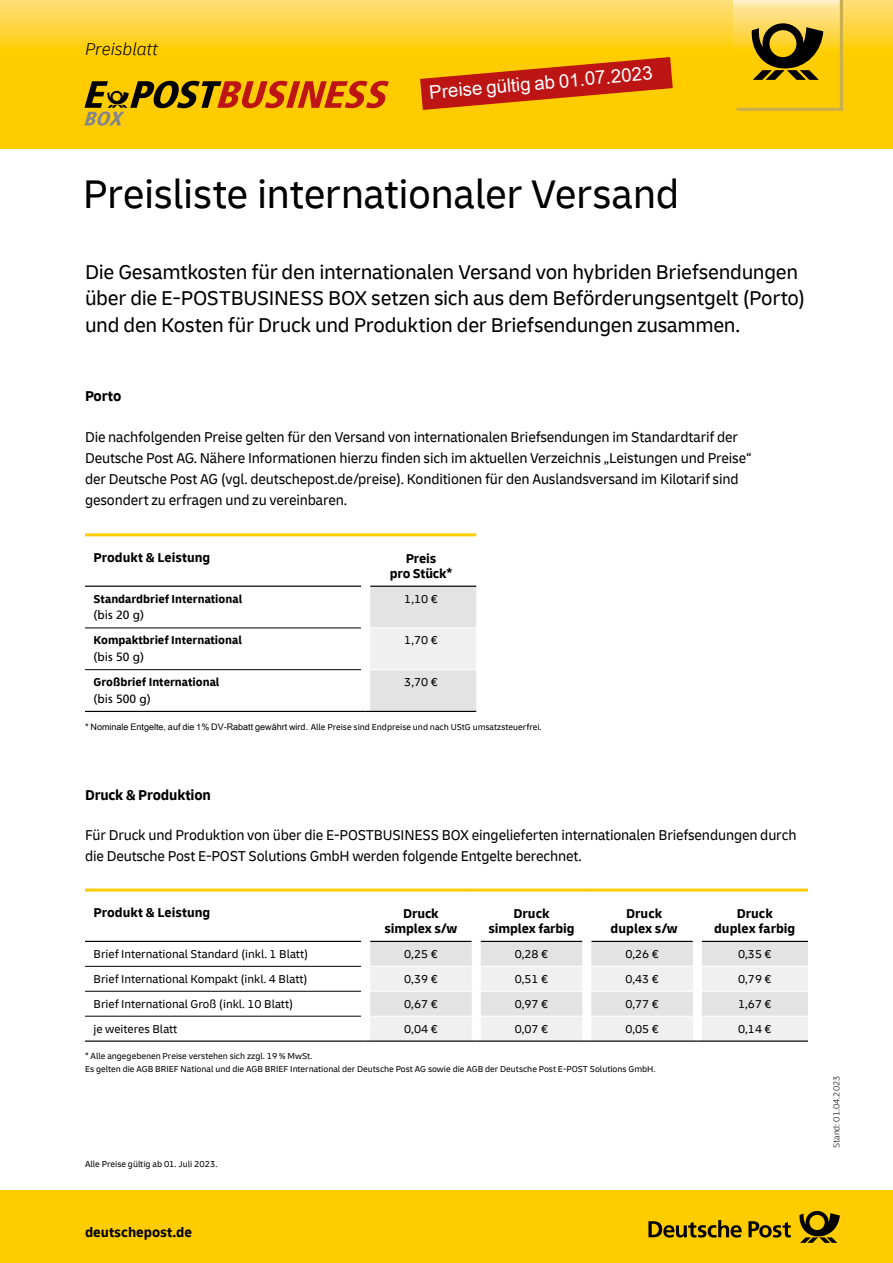
<style>
.page{position:relative;width:893px;height:1263px;background:#fff}
.page>*{position:absolute;margin:0;border:0;box-sizing:border-box;transform-origin:0 0}
.t1{font:42px "Delivery";letter-spacing:-.01em;color:#000}
.t2{font:21px/26.5px "Delivery";letter-spacing:-.015em;color:#000}
.t3{font:18.75px "Arial Unicode MS";color:#fff}
.t4{font:italic 18px "Delivery Light";color:#000}
.t5{font:15px/21.3px "Delivery";letter-spacing:-.01em;color:#000}
.t6{font:700 15px "Delivery";letter-spacing:-.01em;color:#000}
.t7{font:700 14.25px "Delivery";color:#000}
.t8{font:700 13.5px/15px "Delivery";color:#000;text-align:center}
.t9{font:12px "Delivery";color:#000}
.t10{font:700 12px "Delivery";color:#000}
.t11{font:12px "Frutiger LT Std";color:#000}
.t12{font:9px/12.6px "Delivery";color:#000}
.t13{font:300 9px "Delivery";color:#000}
.s1{font-style:inherit}
.s2{font-family:"Arial Unicode MS"}
</style>
<div class="page">
<svg style="left:0;top:0;width:893px;height:149px;background:#fed01c"></svg>
<svg style="left:733px;top:0;width:4px;height:108px"></svg>
<svg style="left:737px;top:0;width:106px;height:111px;background:#d0ad2b"></svg>
<svg style="left:84px;top:81px;width:305px;height:45px;background:#d19006"></svg>
<svg style="left:420px;top:57px;width:253px;height:53px;background:#d8600b"></svg>
<div style="left:0;top:1191px;width:893px;height:72px;background:#fc0"></div>
<svg style="left:799px;top:1211px;width:41px;height:32px"></svg>
<svg style="left:648px;top:1220px;width:94px;height:17px"></svg>
<svg style="left:748px;top:1221px;width:43px;height:16px"></svg>
<svg style="left:85px;top:942px;width:723px;height:98px"></svg>
<hr style="left:481px;top:941px;width:101px;height:1px;background:#000">
<hr style="left:702px;top:941px;width:106px;height:1px;background:#000">
<hr style="left:370px;top:941px;width:102px;height:1px;background:#000">
<hr style="left:591px;top:941px;width:102px;height:1px;background:#000">
<hr style="left:85px;top:941px;width:276px;height:1px;background:#000">
<hr style="left:85px;top:888px;width:281px;height:3px;background:#fc0">
<hr style="left:366px;top:888px;width:110px;height:3px;background:#fc0">
<hr style="left:476px;top:888px;width:111px;height:3px;background:#fc0">
<hr style="left:587px;top:888px;width:110px;height:3px;background:#fc0">
<hr style="left:697px;top:888px;width:111px;height:3px;background:#fc0">
<hr style="left:85px;top:966px;width:276px;height:1px;background:#000">
<hr style="left:85px;top:991px;width:276px;height:1px;background:#000">
<hr style="left:85px;top:1016px;width:276px;height:1px;background:#000">
<hr style="left:370px;top:966px;width:102px;height:1px;background:#fff">
<hr style="left:481px;top:966px;width:106px;height:1px;background:#fff">
<hr style="left:370px;top:991px;width:102px;height:1px;background:#fff">
<hr style="left:481px;top:991px;width:106px;height:1px;background:#fff">
<hr style="left:370px;top:1016px;width:102px;height:1px;background:#fff">
<hr style="left:481px;top:1016px;width:106px;height:1px;background:#fff">
<div style="left:361px;top:941px;width:9px;height:25px;background:#fff"></div>
<div style="left:472px;top:941px;width:9px;height:25px;background:#fff"></div>
<div style="left:582px;top:941px;width:9px;height:25px;background:#fff"></div>
<div style="left:693px;top:941px;width:9px;height:25px;background:#fff"></div>
<div style="left:361px;top:966px;width:9px;height:25px;background:#fff"></div>
<div style="left:472px;top:966px;width:9px;height:25px;background:#fff"></div>
<div style="left:582px;top:966px;width:9px;height:25px;background:#fff"></div>
<div style="left:693px;top:966px;width:9px;height:25px;background:#fff"></div>
<div style="left:361px;top:991px;width:9px;height:25px;background:#fff"></div>
<div style="left:472px;top:991px;width:9px;height:25px;background:#fff"></div>
<div style="left:582px;top:991px;width:9px;height:25px;background:#fff"></div>
<div style="left:693px;top:991px;width:9px;height:25px;background:#fff"></div>
<div style="left:361px;top:1016px;width:9px;height:16px;background:#fff"></div>
<div style="left:472px;top:1016px;width:9px;height:16px;background:#fff"></div>
<div style="left:582px;top:1016px;width:9px;height:16px;background:#fff"></div>
<div style="left:693px;top:1016px;width:9px;height:16px;background:#fff"></div>
<div style="left:361px;top:1032px;width:9px;height:8px;background:#fff"></div>
<div style="left:472px;top:1032px;width:9px;height:8px;background:#fff"></div>
<div style="left:582px;top:1032px;width:9px;height:8px;background:#fff"></div>
<div style="left:693px;top:1032px;width:9px;height:8px;background:#fff"></div>
<hr style="left:697px;top:966px;width:111px;height:1px;background:#fff">
<hr style="left:697px;top:991px;width:111px;height:1px;background:#fff">
<hr style="left:697px;top:1016px;width:111px;height:1px;background:#fff">
<hr style="left:587px;top:966px;width:110px;height:1px;background:#fff">
<hr style="left:587px;top:991px;width:110px;height:1px;background:#fff">
<hr style="left:587px;top:1016px;width:110px;height:1px;background:#fff">
<hr style="left:85px;top:1040px;width:281px;height:2px;background:#000">
<hr style="left:366px;top:1040px;width:110px;height:2px;background:#000">
<hr style="left:476px;top:1040px;width:111px;height:2px;background:#000">
<hr style="left:587px;top:1040px;width:110px;height:2px;background:#000">
<hr style="left:697px;top:1040px;width:111px;height:2px;background:#000">
<div style="left:370px;top:587px;width:106px;height:124px;background:#e3e3e3"></div>
<div style="left:366px;top:628px;width:110px;height:42px;background:#f0f0f0"></div>
<hr style="left:370px;top:586px;width:106px;height:1px;background:#000">
<hr style="left:85px;top:586px;width:276px;height:1px;background:#000">
<hr style="left:85px;top:533px;width:281px;height:3px;background:#fc0">
<hr style="left:366px;top:533px;width:110px;height:3px;background:#fc0">
<hr style="left:85px;top:628px;width:276px;height:1px;background:#000">
<hr style="left:85px;top:669px;width:276px;height:1px;background:#000">
<hr style="left:370px;top:628px;width:106px;height:1px;background:#fff">
<hr style="left:370px;top:669px;width:106px;height:1px;background:#fff">
<div style="left:361px;top:628px;width:9px;height:42px;background:#fff"></div>
<hr style="left:85px;top:711px;width:281px;height:1px;background:#000">
<hr style="left:366px;top:711px;width:110px;height:1px;background:#000">
<p class="t4" style="left:85px;top:33px;width:74px">Preisblatt</p>
<p class="t3" style="left:428px;top:79px;width:225px;rotate:-5deg">Preise gültig ab 01.07.2023</p>
<h1 class="t1" style="left:83px;top:158px;width:598px">Preisliste internationaler Versand</h1>
<h2 class="t2" style="left:85px;top:257px;width:722px">Die Gesamtkosten für den internationalen Versand von hybriden Briefsendungen über die E-POSTBUSINESS BOX setzen sich aus dem Beförderungsentgelt (Porto) und den Kosten für Druck und Produktion der Briefsendungen zusammen.</h2>
<p class="t6" style="left:85px;top:383px;width:38px">Porto</p>
<p class="t5" style="left:85px;top:425px;width:668px">Die nachfolgenden Preise gelten für den Versand von internationalen Briefsendungen im Standardtarif der Deutsche Post AG. Nähere Informationen hierzu <span class="s1">fi</span>nden sich im aktuellen Verzeichnis „Leistungen und Preise“ der Deutsche Post AG (vgl. deutschepost.de/preise). Konditionen für den Auslandsversand im Kilotarif sind gesondert zu erfragen und zu vereinbaren.</p>
<p class="t8" style="left:94px;top:549px;width:118px">Produkt &amp; Leistung</p>
<p class="t8" style="left:390px;top:550px;width:64px">Preis<br>pro Stück*</p>
<p class="t10" style="left:94px;top:588px;width:150px">Standardbrief International</p>
<p class="t9" style="left:404px;top:588px;width:35px">1,10 €</p>
<p class="t11" style="left:94px;top:608px;width:52px">(bis 20 g)</p>
<p class="t10" style="left:94px;top:630px;width:150px">Kompaktbrief International</p>
<p class="t9" style="left:404px;top:630px;width:35px">1,70 €</p>
<p class="t11" style="left:94px;top:650px;width:52px">(bis 50 g)</p>
<p class="t10" style="left:94px;top:672px;width:127px">Großbrief International</p>
<p class="t9" style="left:404px;top:672px;width:35px">3,70 €</p>
<p class="t11" style="left:94px;top:692px;width:59px">(bis 500 g)</p>
<p class="t12" style="left:85px;top:720px;width:458px">* <span class="s2">Nominale Entgelte, auf die 1% DV-Rabatt gewährt wird.</span> Alle Preise sind Endpreise und nach UStG umsatzsteuerfrei.</p>
<p class="t6" style="left:85px;top:782px;width:128px">Druck &amp; Produktion</p>
<p class="t5" style="left:85px;top:823px;width:713px">Für Druck und Produktion von über die E-POSTBUSINESS BOX eingelieferten internationalen Briefsendungen durch die Deutsche Post E-POST Solutions GmbH werden folgende Entgelte berechnet.</p>
<p class="t8" style="left:94px;top:904px;width:118px">Produkt &amp; Leistung</p>
<p class="t8" style="left:403px;top:905px;width:37px">Druck</p>
<p class="t8" style="left:513px;top:905px;width:38px">Druck</p>
<p class="t8" style="left:626px;top:905px;width:38px">Druck</p>
<p class="t8" style="left:737px;top:905px;width:38px">Druck</p>
<p class="t8" style="left:385px;top:920px;width:74px">simplex s/w</p>
<p class="t8" style="left:488px;top:920px;width:88px">simplex farbig</p>
<p class="t8" style="left:611px;top:920px;width:69px">duplex s/w</p>
<p class="t8" style="left:714px;top:920px;width:83px">duplex farbig</p>
<p class="t9" style="left:94px;top:943px;width:216px">Brief International Standard (inkl. 1 Blatt)</p>
<p class="t9" style="left:404px;top:943px;width:35px">0,25 €</p>
<p class="t9" style="left:515px;top:943px;width:35px">0,28 €</p>
<p class="t9" style="left:625px;top:943px;width:35px">0,26 €</p>
<p class="t9" style="left:738px;top:943px;width:35px">0,35 €</p>
<p class="t9" style="left:94px;top:968px;width:216px">Brief International Kompakt (inkl. 4 Blatt)</p>
<p class="t9" style="left:404px;top:968px;width:35px">0,39 €</p>
<p class="t9" style="left:515px;top:968px;width:35px">0,51 €</p>
<p class="t9" style="left:625px;top:968px;width:35px">0,43 €</p>
<p class="t9" style="left:738px;top:968px;width:35px">0,79 €</p>
<p class="t9" style="left:94px;top:993px;width:201px">Brief International Groß (inkl. 10 Blatt)</p>
<p class="t9" style="left:404px;top:993px;width:35px">0,67 €</p>
<p class="t9" style="left:515px;top:993px;width:35px">0,97 €</p>
<p class="t9" style="left:625px;top:993px;width:35px">0,77 €</p>
<p class="t9" style="left:738px;top:993px;width:35px">1,67 €</p>
<p class="t9" style="left:94px;top:1018px;width:85px">je weiteres Blatt</p>
<p class="t9" style="left:404px;top:1018px;width:35px">0,04 €</p>
<p class="t9" style="left:515px;top:1018px;width:35px">0,07 €</p>
<p class="t9" style="left:625px;top:1018px;width:35px">0,05 €</p>
<p class="t9" style="left:738px;top:1018px;width:35px">0,14 €</p>
<p class="t12" style="left:85px;top:1049px;width:572px">* Alle angegebenen Preise verstehen sich zzgl. 19 % MwSt.<br>Es gelten die AGB BRIEF National und die AGB BRIEF International der Deutsche Post AG sowie die AGB der Deutsche Post E-POST Solutions GmbH.</p>
<p class="t12" style="left:85px;top:1157px;width:134px">Alle Preise gültig ab 01. Juli 2023.</p>
<p class="t7" style="left:85px;top:1220px;width:109px">deutschepost.de</p>
<p class="t13" style="left:829px;top:1148px;width:74px;rotate:-90deg">Stand: 01.04.2023</p>
</div>
